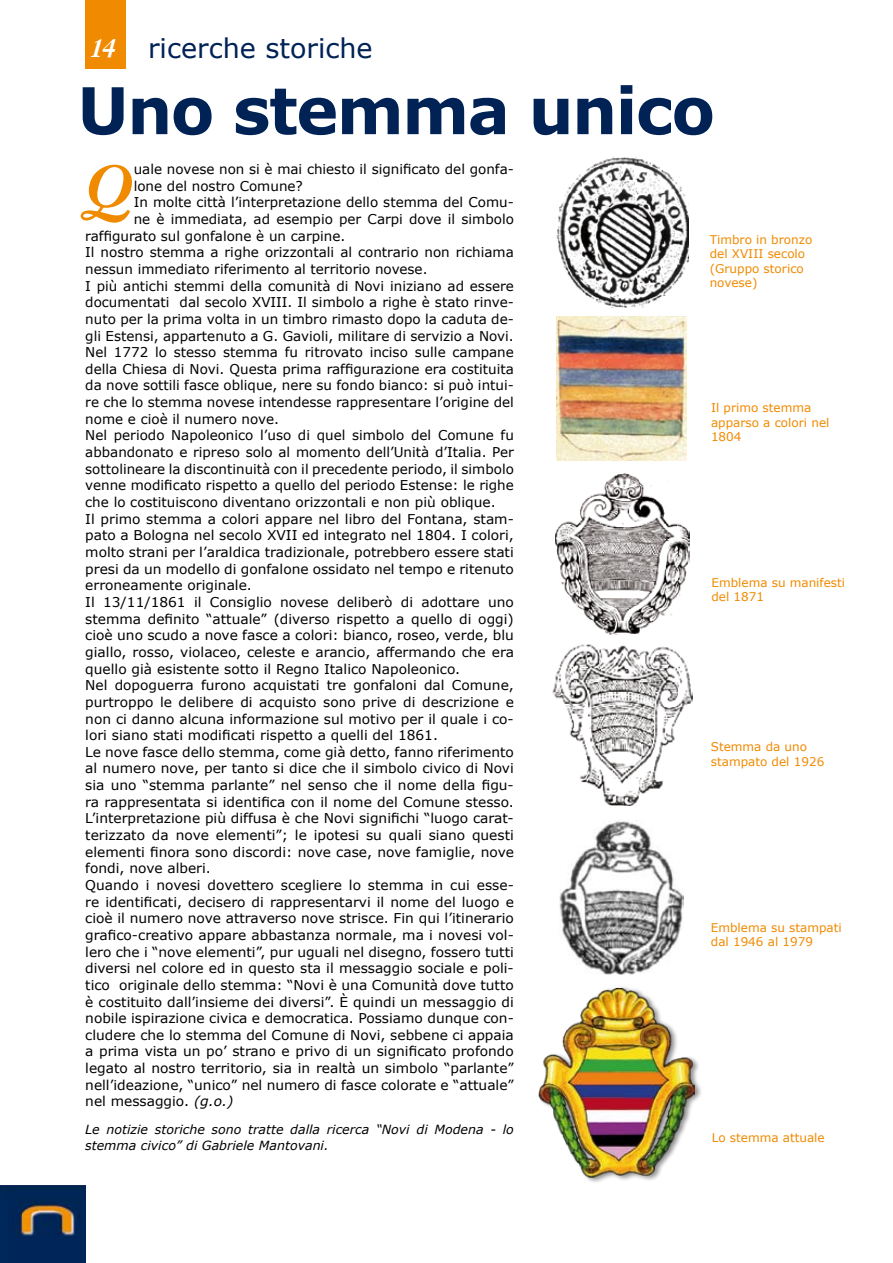
<style>
.page{position:relative;width:893px;height:1263px;background:#fff}
.page>*{position:absolute;margin:0;border:0;box-sizing:border-box;transform-origin:0 0}
.t1{font:italic 700 66px "Garamond";color:#f08a00}
.t2{font:700 64.5px "Verdana";letter-spacing:-.025em;color:#025}
.t3{font:27px "Verdana";color:#025}
.t4{font:13.5px "Verdana";color:#000}
.t5{font:italic 12.6px/16.6px "Verdana";color:#000}
.t6{font:12px/14.4px "Verdana";color:#f08a00}
.s1{font-family:"Garamond";font-weight:700;font-style:italic;font-size:30px;color:#fff}
.s2{font-style:italic}
</style>
<div class="page">
<img style="left:0;top:1185px;width:85px;height:78px">
<div style="left:85px;top:0;width:40px;height:68px;background:#f08a00"></div>
<img style="left:556px;top:157px;width:132px;height:150px">
<img style="left:556px;top:317px;width:131px;height:144px">
<img style="left:555px;top:473px;width:134px;height:161px">
<div style="left:538px;top:985px;width:164px;height:199px;background:#000;opacity:.42"></div>
<img style="left:539px;top:988px;width:155px;height:190px">
<img style="left:552px;top:644px;width:140px;height:162px">
<img style="left:559px;top:821px;width:124px;height:154px">
<h3 class="t3" style="left:90px;top:31px;width:284px"><span class="s1">14</span> ricerche storiche</h3>
<h2 class="t2" style="left:77px;top:70px;width:639px">Uno stemma unico</h2>
<h1 class="t1" style="left:84px;top:140px;width:50px">Q</h1>
<p class="t6" style="left:710px;top:232px;width:104px">Timbro in bronzo del XVIII secolo (Gruppo storico novese)</p>
<p class="t4" style="left:134px;top:161px;width:382px">uale novese non si è mai chiesto il significato del gonfa-</p>
<p class="t4" style="left:134px;top:177px;width:171px">lone del nostro Comune?</p>
<p class="t4" style="left:134px;top:194px;width:382px">In molte città l’interpretazione dello stemma del Comu-</p>
<p class="t4" style="left:134px;top:210px;width:382px">ne è immediata, ad esempio per Carpi dove il simbolo</p>
<p class="t4" style="left:85px;top:227px;width:262px">raffigurato sul gonfalone è un carpine.</p>
<p class="t4" style="left:85px;top:244px;width:430px">Il nostro stemma a righe orizzontali al contrario non richiama</p>
<p class="t4" style="left:85px;top:260px;width:344px">nessun immediato riferimento al territorio novese.</p>
<p class="t4" style="left:85px;top:277px;width:430px">I più antichi stemmi della comunità di Novi iniziano ad essere</p>
<p class="t4" style="left:85px;top:294px;width:430px">documentati dal secolo XVIII. Il simbolo a righe è stato rinve-</p>
<p class="t4" style="left:85px;top:310px;width:430px">nuto per la prima volta in un timbro rimasto dopo la caduta de-</p>
<p class="t4" style="left:85px;top:327px;width:430px">gli Estensi, appartenuto a G. Gavioli, militare di servizio a Novi.</p>
<p class="t4" style="left:85px;top:344px;width:430px">Nel 1772 lo stesso stemma fu ritrovato inciso sulle campane</p>
<p class="t4" style="left:85px;top:360px;width:430px">della Chiesa di Novi. Questa prima raffigurazione era costituita</p>
<p class="t4" style="left:85px;top:377px;width:430px">da nove sottili fasce oblique, nere su fondo bianco: si può intui-</p>
<p class="t4" style="left:85px;top:394px;width:430px">re che lo stemma novese intendesse rappresentare l’origine del</p>
<p class="t4" style="left:85px;top:410px;width:195px">nome e cioè il numero nove.</p>
<p class="t4" style="left:85px;top:427px;width:430px">Nel periodo Napoleonico l’uso di quel simbolo del Comune fu</p>
<p class="t4" style="left:85px;top:443px;width:430px">abbandonato e ripreso solo al momento dell’Unità d’Italia. Per</p>
<p class="t4" style="left:85px;top:460px;width:430px">sottolineare la discontinuità con il precedente periodo, il simbolo</p>
<p class="t4" style="left:85px;top:477px;width:430px">venne modificato rispetto a quello del periodo Estense: le righe</p>
<p class="t4" style="left:85px;top:494px;width:412px">che lo costituiscono diventano orizzontali e non più oblique.</p>
<p class="t4" style="left:85px;top:510px;width:430px">Il primo stemma a colori appare nel libro del Fontana, stam-</p>
<p class="t4" style="left:85px;top:527px;width:430px">pato a Bologna nel secolo XVII ed integrato nel 1804. I colori,</p>
<p class="t4" style="left:85px;top:543px;width:430px">molto strani per l’araldica tradizionale, potrebbero essere stati</p>
<p class="t4" style="left:85px;top:560px;width:430px">presi da un modello di gonfalone ossidato nel tempo e ritenuto</p>
<p class="t4" style="left:85px;top:577px;width:168px">erroneamente originale.</p>
<p class="t4" style="left:85px;top:593px;width:430px">Il 13/11/1861 il Consiglio novese deliberò di adottare uno</p>
<p class="t4" style="left:85px;top:610px;width:430px">stemma definito “attuale” (diverso rispetto a quello di oggi)</p>
<p class="t4" style="left:85px;top:627px;width:430px">cioè uno scudo a nove fasce a colori: bianco, roseo, verde, blu</p>
<p class="t4" style="left:85px;top:643px;width:430px">giallo, rosso, violaceo, celeste e arancio, affermando che era</p>
<p class="t4" style="left:85px;top:660px;width:376px">quello già esistente sotto il Regno Italico Napoleonico.</p>
<p class="t4" style="left:85px;top:677px;width:430px">Nel dopoguerra furono acquistati tre gonfaloni dal Comune,</p>
<p class="t4" style="left:85px;top:693px;width:430px">purtroppo le delibere di acquisto sono prive di descrizione e</p>
<p class="t4" style="left:85px;top:710px;width:430px">non ci danno alcuna informazione sul motivo per il quale i co-</p>
<p class="t4" style="left:85px;top:727px;width:354px">lori siano stati modificati rispetto a quelli del 1861.</p>
<p class="t4" style="left:85px;top:743px;width:430px">Le nove fasce dello stemma, come già detto, fanno riferimento</p>
<p class="t4" style="left:85px;top:760px;width:430px">al numero nove, per tanto si dice che il simbolo civico di Novi</p>
<p class="t4" style="left:85px;top:776px;width:430px">sia uno “stemma parlante” nel senso che il nome della figu-</p>
<p class="t4" style="left:85px;top:793px;width:430px">ra rappresentata si identifica con il nome del Comune stesso.</p>
<p class="t4" style="left:85px;top:810px;width:430px">L’interpretazione più diffusa è che Novi significhi “luogo carat-</p>
<p class="t4" style="left:85px;top:826px;width:430px">terizzato da nove elementi”; le ipotesi su quali siano questi</p>
<p class="t4" style="left:85px;top:843px;width:430px">elementi finora sono discordi: nove case, nove famiglie, nove</p>
<p class="t4" style="left:85px;top:860px;width:127px">fondi, nove alberi.</p>
<p class="t4" style="left:85px;top:876px;width:430px">Quando i novesi dovettero scegliere lo stemma in cui esse-</p>
<p class="t4" style="left:85px;top:893px;width:430px">re identificati, decisero di rappresentarvi il nome del luogo e</p>
<p class="t4" style="left:85px;top:910px;width:430px">cioè il numero nove attraverso nove strisce. Fin qui l’itinerario</p>
<p class="t4" style="left:85px;top:926px;width:430px">grafico-creativo appare abbastanza normale, ma i novesi vol-</p>
<p class="t4" style="left:85px;top:943px;width:430px">lero che i “nove elementi”, pur uguali nel disegno, fossero tutti</p>
<p class="t4" style="left:85px;top:960px;width:430px">diversi nel colore ed in questo sta il messaggio sociale e poli-</p>
<p class="t4" style="left:85px;top:976px;width:430px">tico originale dello stemma: “Novi è una Comunità dove tutto</p>
<p class="t4" style="left:85px;top:993px;width:430px">è costituito dall’insieme dei diversi”. È quindi un messaggio di</p>
<p class="t4" style="left:85px;top:1010px;width:430px">nobile ispirazione civica e democratica. Possiamo dunque con-</p>
<p class="t4" style="left:85px;top:1026px;width:430px">cludere che lo stemma del Comune di Novi, sebbene ci appaia</p>
<p class="t4" style="left:85px;top:1043px;width:430px">a prima vista un po’ strano e privo di un significato profondo</p>
<p class="t4" style="left:85px;top:1059px;width:430px">legato al nostro territorio, sia in realtà un simbolo “parlante”</p>
<p class="t4" style="left:85px;top:1076px;width:430px">nell’ideazione, “unico” nel numero di fasce colorate e “attuale”</p>
<p class="t4" style="left:85px;top:1093px;width:150px">nel messaggio. <span class="s2">(g.o.)</span></p>
<p class="t5" style="left:85px;top:1120px;width:430px">Le notizie storiche sono tratte dalla ricerca “Novi di Modena - lo stemma civico” di Gabriele Mantovani.</p>
<p class="t6" style="left:711px;top:400px;width:120px">Il primo stemma apparso a colori nel<br>1804</p>
<p class="t6" style="left:711px;top:575px;width:135px">Emblema su manifesti del 1871</p>
<p class="t6" style="left:711px;top:739px;width:115px">Stemma da uno stampato del 1926</p>
<p class="t6" style="left:711px;top:920px;width:132px">Emblema su stampati dal 1946 al 1979</p>
<p class="t6" style="left:712px;top:1130px;width:115px">Lo stemma attuale</p>
</div>
